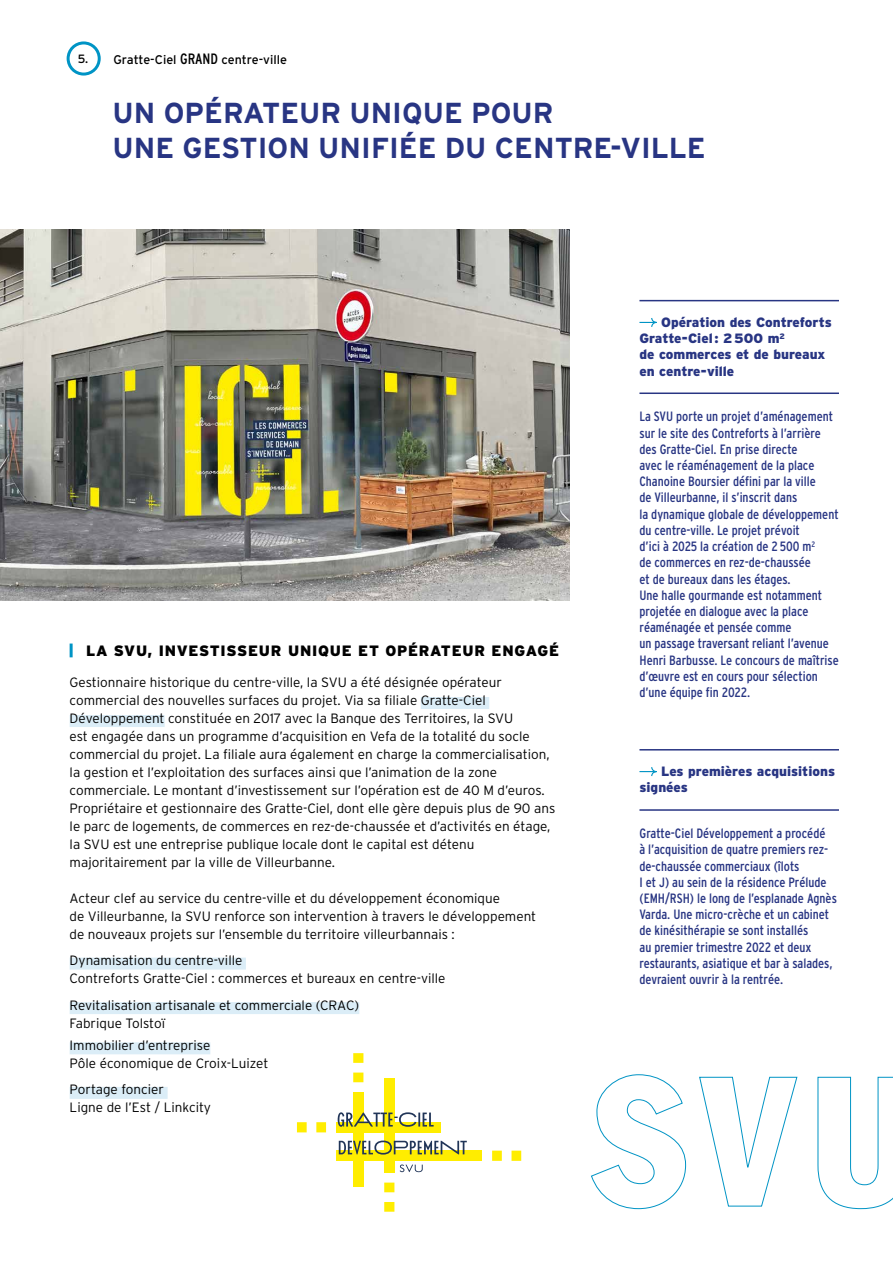
<style>
.page{position:relative;width:893px;height:1263px;background:#fff}
.page>*{position:absolute;margin:0;border:0;box-sizing:border-box;transform-origin:0 0}
.t1{font:700 28.95px/34.7px "Interstate";color:#283583}
.t2{font:900 15px "Interstate";letter-spacing:.05em;color:#000}
.t3{font:300 13.5px/18px "Interstate";color:#000}
.t4{font:13.5px/16.2px "Interstate Condensed";color:#283583}
.t5{font:900 13.5px/16.2px "Interstate";color:#283583}
.t6{font:12.6px "Interstate";color:#000}
.t7{font:12px "Interstate";color:#000}
.s1{font-family:"Interstate Condensed";font-size:15px}
</style>
<div class="page">
<div style="left:67px;top:41px;width:34px;height:35px;border:3px solid #0094c5;border-radius:50%"></div>
<svg style="left:591px;top:1074px;width:95px;height:135px"></svg>
<svg style="left:699px;top:1076px;width:99px;height:131px"></svg>
<svg style="left:817px;top:1076px;width:76px;height:133px"></svg>
<div style="left:421px;top:697px;width:68px;height:12px;background:#dbedf7"></div>
<div style="left:70px;top:715px;width:95px;height:12px;background:#dbedf7"></div>
<div style="left:70px;top:957px;width:176px;height:12px;background:#dbedf7"></div>
<div style="left:70px;top:1002px;width:289px;height:12px;background:#dbedf7"></div>
<div style="left:70px;top:1042px;width:140px;height:12px;background:#dbedf7"></div>
<div style="left:70px;top:1087px;width:98px;height:12px;background:#dbedf7"></div>
<hr style="left:70px;top:643px;width:3px;height:14px;background:#0094c5">
<img style="left:0;top:230px;width:570px;height:371px">
<div style="left:353px;top:1092px;width:10px;height:95px;background:#ffed00"></div>
<div style="left:384px;top:1078px;width:10px;height:95px;background:#ffed00"></div>
<div style="left:337px;top:1150px;width:145px;height:11px;background:#ffed00"></div>
<div style="left:336px;top:1122px;width:104px;height:10px;background:#ffed00"></div>
<svg style="left:353px;top:1053px;width:10px;height:29px"></svg>
<svg style="left:384px;top:1182px;width:10px;height:30px"></svg>
<svg style="left:492px;top:1150px;width:29px;height:11px"></svg>
<svg style="left:339px;top:1140px;width:128px;height:14px"></svg>
<svg style="left:297px;top:1122px;width:29px;height:10px"></svg>
<svg style="left:338px;top:1112px;width:96px;height:15px"></svg>
<svg style="left:400px;top:1164px;width:23px;height:8px"></svg>
<hr style="left:639px;top:749px;width:200px;height:1px;background:#283583">
<hr style="left:639px;top:809px;width:200px;height:2px;background:#283583">
<svg style="left:639px;top:767px;width:18px;height:9px"></svg>
<hr style="left:639px;top:300px;width:200px;height:1px;background:#283583">
<hr style="left:639px;top:392px;width:200px;height:2px;background:#283583">
<svg style="left:639px;top:318px;width:18px;height:9px"></svg>
<p class="t7" style="left:78px;top:52px;width:12px">5.</p>
<p class="t6" style="left:113px;top:52px;width:175px">Gratte-Ciel <span class="s1">GRAND</span> centre-ville</p>
<h1 class="t1" style="left:113px;top:95px;width:594px">UN OPÉRATEUR UNIQUE POUR<br>UNE GESTION UNIFIÉE DU CENTRE-VILLE</h1>
<p class="t2" style="left:86px;top:642px;width:474px">LA SVU, INVESTISSEUR UNIQUE ET OPÉRATEUR ENGAGÉ</p>
<p class="t3" style="left:70px;top:673px;width:487px">Gestionnaire historique du centre-ville, la SVU a été désignée opérateur commercial des nouvelles surfaces du projet. Via sa filiale Gratte-Ciel Développement constituée en 2017 avec la Banque des Territoires, la SVU<br>est engagée dans un programme d’acquisition en Vefa de la totalité du socle commercial du projet. La filiale aura également en charge la commercialisation, la gestion et l’exploitation des surfaces ainsi que l’animation de la zone commerciale. Le montant d’investissement sur l’opération est de 40 M d’euros.<br>Propriétaire et gestionnaire des Gratte-Ciel, dont elle gère depuis plus de 90 ans le parc de logements, de commerces en rez-de-chaussée et d’activités en étage, la SVU est une entreprise publique locale dont le capital est détenu majoritairement par la ville de Villeurbanne.</p>
<p class="t3" style="left:70px;top:889px;width:468px">Acteur clef au service du centre-ville et du développement économique<br>de Villeurbanne, la SVU renforce son intervention à travers le développement de nouveaux projets sur l’ensemble du territoire villeurbannais :</p>
<p class="t3" style="left:70px;top:951px;width:377px">Dynamisation du centre-ville<br>Contreforts Gratte-Ciel : commerces et bureaux en centre-ville</p>
<p class="t3" style="left:70px;top:996px;width:291px">Revitalisation artisanale et commerciale (CRAC)<br>Fabrique Tolstoï</p>
<p class="t3" style="left:70px;top:1036px;width:200px">Immobilier d’entreprise<br>Pôle économique de Croix-Luizet</p>
<p class="t3" style="left:70px;top:1080px;width:143px">Portage foncier<br>Ligne de l’Est / Linkcity</p>
<p class="t5" style="left:639px;top:314px;width:194px;text-indent:22px">Opération des Contreforts<br>Gratte-Ciel: 2500 m<sup>2<br></sup>de commerces et de bureaux en centre-ville</p>
<p class="t4" style="left:639px;top:408px;width:201px">La SVU porte un projet d’aménagement sur le site des Contreforts à l’arrière des Gratte-Ciel. En prise directe<br>avec le réaménagement de la place Chanoine Boursier défini par la ville<br>de Villeurbanne, il s’inscrit dans<br>la dynamique globale de développement du centre-ville. Le projet prévoit<br>d’ici à 2025 la création de 2 500 m<sup>2<br></sup>de commerces en rez-de-chaussée<br>et de bureaux dans les étages.<br>Une halle gourmande est notamment projetée en dialogue avec la place réaménagée et pensée comme<br>un passage traversant reliant l’avenue Henri Barbusse. Le concours de maîtrise d’œuvre est en cours pour sélection d’une équipe fin 2022.</p>
<p class="t5" style="left:639px;top:763px;width:197px;text-indent:22px">Les premières acquisitions signées</p>
<p class="t4" style="left:639px;top:825px;width:199px">Gratte-Ciel Développement a procédé<br>à l’acquisition de quatre premiers rez&shy;de-chaussée commerciaux (îlots<br>I et J) au sein de la résidence Prélude (EMH/RSH) le long de l’esplanade Agnès Varda. Une micro-crèche et un cabinet de kinésithérapie se sont installés<br>au premier trimestre 2022 et deux restaurants, asiatique et bar à salades, devraient ouvrir à la rentrée.</p>
</div>
